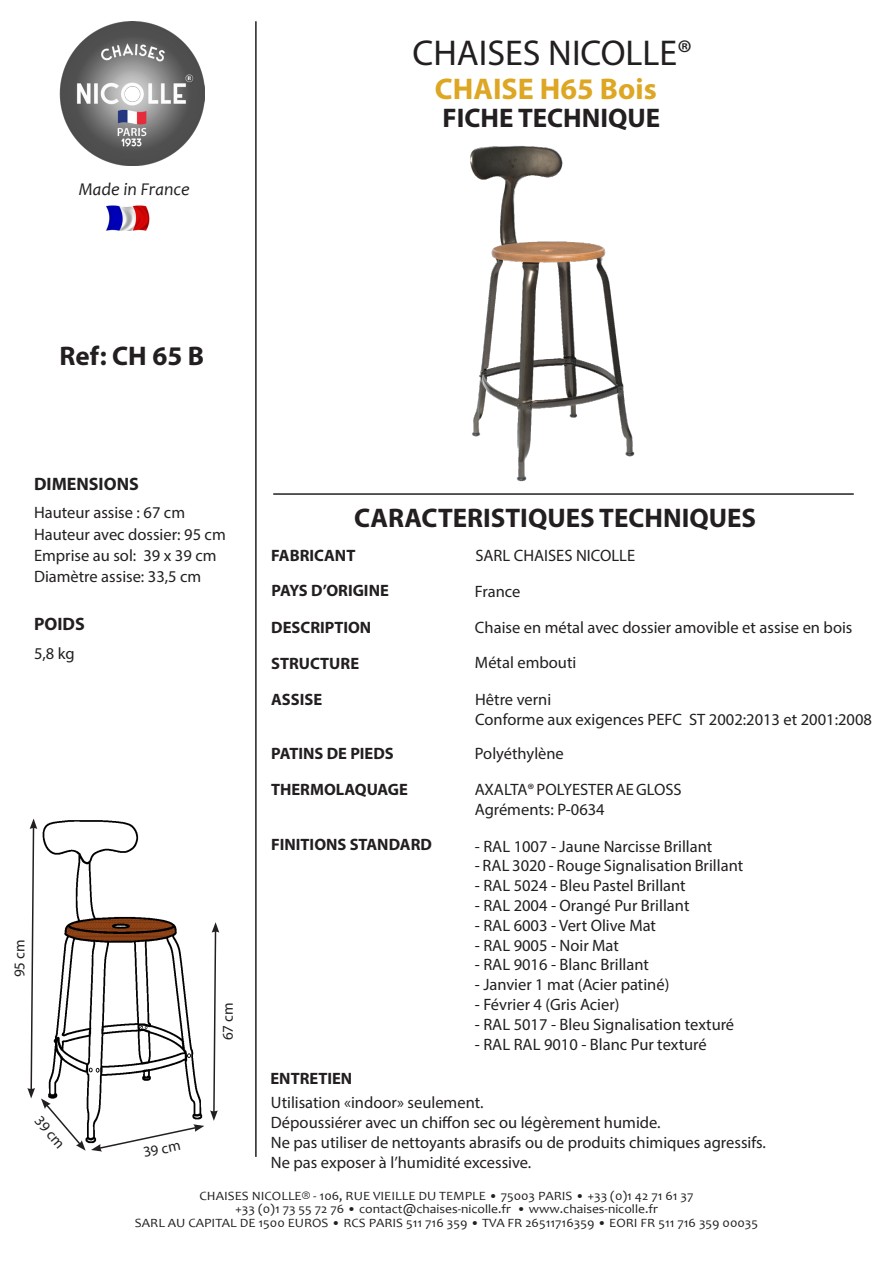
<style>
.page{position:relative;width:893px;height:1263px;background:#fff}
.page>*{position:absolute;margin:0;border:0;box-sizing:border-box;transform-origin:0 0}
.t1{font:36px "Myriad Pro";color:#231f20}
.t2{font:700 30px "Myriad Pro";color:#dda623}
.t3{font:700 27px "Myriad Pro";color:#231f20}
.t4{font:700 18px "Myriad Pro";color:#231f20}
.t5{font:italic 18px "Candara";color:#231f20}
.t6{font:16.5px/19.8px "Myriad Pro";color:#231f20}
.t7{font:700 16.5px "Myriad Pro";color:#231f20}
.t8{font:15px "Myriad Pro";color:#231f20}
.t9{font:12.75px/13.5px "Candara";color:#231f20;text-align:center;scale:1.07 1}
</style>
<div class="page">
<img style="left:60px;top:21px;width:145px;height:144px">
<img style="left:106px;top:205px;width:44px;height:26px">
<hr style="left:255px;top:21px;width:2px;height:1136px;background:#231f20">
<hr style="left:273px;top:493px;width:581px;height:2px;background:#231f20">
<img style="left:470px;top:145px;width:165px;height:337px">
<svg style="left:210px;top:922px;width:9px;height:199px"></svg>
<svg style="left:27px;top:818px;width:177px;height:333px"></svg>
<p class="t5" style="left:79px;top:178px;width:112px">Made in France</p>
<h1 class="t1" style="left:412px;top:31px;width:281px">CHAISES NICOLLE®</h1>
<p class="t2" style="left:435px;top:69px;width:223px">CHAISE H65 Bois</p>
<h3 class="t3" style="left:443px;top:100px;width:219px">FICHE TECHNIQUE</h3>
<p class="t3" style="left:60px;top:338px;width:146px">Ref: CH 65 B</p>
<p class="t4" style="left:34px;top:472px;width:106px">DIMENSIONS</p>
<p class="t6" style="left:34px;top:503px;width:153px">Hauteur assise : 67 cm</p>
<p class="t6" style="left:34px;top:524px;width:193px">Hauteur avec dossier: 95 cm</p>
<p class="t6" style="left:34px;top:545px;width:184px">Emprise au sol: 39 x 39 cm</p>
<p class="t6" style="left:34px;top:566px;width:169px">Diamètre assise: 33,5 cm</p>
<p class="t4" style="left:34px;top:612px;width:52px">POIDS</p>
<p class="t6" style="left:34px;top:643px;width:42px">5,8 kg</p>
<h3 class="t3" style="left:354px;top:500px;width:403px">CARACTERISTIQUES TECHNIQUES</h3>
<p class="t7" style="left:271px;top:545px;width:86px">FABRICANT</p>
<p class="t6" style="left:475px;top:546px;width:161px">SARL CHAISES NICOLLE</p>
<p class="t7" style="left:272px;top:580px;width:119px">PAYS D’ORIGINE</p>
<p class="t6" style="left:475px;top:581px;width:47px">France</p>
<p class="t7" style="left:271px;top:617px;width:102px">DESCRIPTION</p>
<p class="t6" style="left:475px;top:617px;width:379px">Chaise en métal avec dossier amovible et assise en bois</p>
<p class="t7" style="left:271px;top:653px;width:89px">STRUCTURE</p>
<p class="t6" style="left:475px;top:653px;width:103px">Métal embouti</p>
<p class="t8" style="left:10px;top:977px;width:39px;rotate:-89deg">95 cm</p>
<p class="t8" style="left:45px;top:1112px;width:39px;rotate:50deg">39 cm</p>
<p class="t7" style="left:271px;top:688px;width:53px">ASSISE</p>
<p class="t6" style="left:475px;top:689px;width:398px">Hêtre verni<br>Conforme aux exigences PEFC ST 2002:2013 et 2001:2008</p>
<p class="t8" style="left:141px;top:1143px;width:39px;rotate:-12deg">39 cm</p>
<p class="t8" style="left:218px;top:1040px;width:39px;rotate:-89deg">67 cm</p>
<p class="t7" style="left:271px;top:742px;width:124px">PATINS DE PIEDS</p>
<p class="t7" style="left:271px;top:779px;width:138px">THERMOLAQUAGE</p>
<p class="t7" style="left:271px;top:833px;width:162px">FINITIONS STANDARD</p>
<p class="t6" style="left:475px;top:735px;width:208px;line-height:36.3px">Polyéthylène<br>AXALTA® POLYESTER AE GLOSS</p>
<p class="t6" style="left:475px;top:799px;width:131px">Agréments: P-0634</p>
<p class="t6" style="left:475px;top:836px;width:239px">- RAL 1007 - Jaune Narcisse Brillant</p>
<p class="t6" style="left:475px;top:856px;width:270px">- RAL 3020 - Rouge Signalisation Brillant</p>
<p class="t6" style="left:475px;top:875px;width:212px">- RAL 5024 - Bleu Pastel Brillant</p>
<p class="t6" style="left:475px;top:895px;width:216px">- RAL 2004 - Orangé Pur Brillant</p>
<p class="t6" style="left:475px;top:915px;width:183px">- RAL 6003 - Vert Olive Mat</p>
<p class="t6" style="left:475px;top:935px;width:146px">- RAL 9005 - Noir Mat</p>
<p class="t6" style="left:475px;top:955px;width:176px">- RAL 9016 - Blanc Brillant</p>
<p class="t6" style="left:475px;top:974px;width:196px">- Janvier 1 mat (Acier patiné)</p>
<p class="t6" style="left:475px;top:994px;width:146px">- Février 4 (Gris Acier)</p>
<p class="t6" style="left:475px;top:1014px;width:261px">- RAL 5017 - Bleu Signalisation texturé</p>
<p class="t6" style="left:475px;top:1034px;width:234px">- RAL RAL 9010 - Blanc Pur texturé</p>
<p class="t7" style="left:270px;top:1068px;width:83px">ENTRETIEN</p>
<p class="t6" style="left:271px;top:1093px;width:496px">Utilisation «indoor» seulement.<br>Dépoussiérer avec un chiffon sec ou légèrement humide.<br>Ne pas utiliser de nettoyants abrasifs ou de produits chimiques agressifs.<br>Ne pas exposer à l’humidité excessive.</p>
<p class="t9" style="left:135px;top:1188px;width:584px">CHAISES NICOLLE® - 106, RUE VIEILLE DU TEMPLE • 75003 PARIS • +33 (0)1 42 71 61 37<br>+33 (0)1 73 55 72 76 • contact@chaises-nicolle.fr • www.chaises-nicolle.fr<br>SARL AU CAPITAL DE 1500 EUROS • RCS PARIS 511 716 359 • TVA FR 26511716359 • EORI FR 511 716 359 00035</p>
</div>
